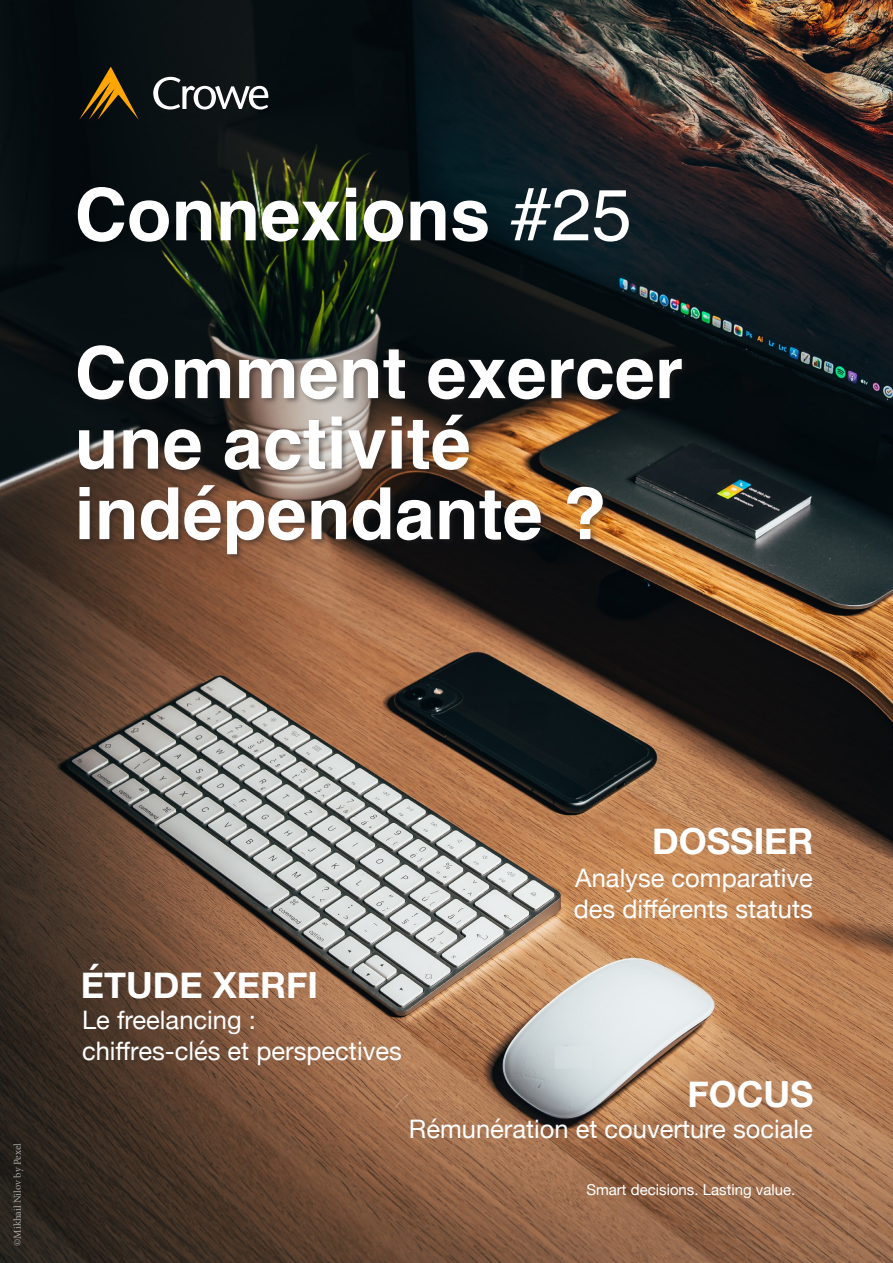
<style>
.page{position:relative;width:893px;height:1263px;background:#fff}
.page>*{position:absolute;margin:0;border:0;box-sizing:border-box;transform-origin:0 0}
.t1{font:700 72.6px "Helvetica";color:#fff}
.t2{font:700 72px/70.5px "Helvetica";color:#fff}
.t3{font:700 36px "Helvetica Neue";color:#fff}
.t4{font:25.5px/30.6px "Helvetica Neue";color:#fff}
.t5{font:15px "Helvetica Neue";color:#fff}
.t6{font:10.5px "Minion Pro";letter-spacing:-.005em;color:#fff}
.s1{font-weight:400}
</style>
<div class="page">
<img style="left:0;top:0;width:893px;height:1263px">
<svg style="left:153px;top:77px;width:115px;height:33px"></svg>
<svg style="left:79px;top:67px;width:60px;height:52px;background:#41310c"></svg>
<div style="left:76px;top:343px;width:613px;height:218px;background:#231f20;opacity:.48"></div>
<p class="t1" style="left:75px;top:156px;width:559px">Connexions <span class="s1">#25</span></p>
<p class="t2" style="left:75px;top:338px;width:610px">Comment exercer une activité indépendante ?</p>
<p class="t6" style="left:10px;top:1246px;width:104px;rotate:-90deg">©Mikhail Nilov by Pexel</p>
<p class="t3" style="left:652px;top:813px;width:163px">DOSSIER</p>
<p class="t4" style="left:574px;top:864px;width:241px">Analyse comparative des différents statuts</p>
<p class="t3" style="left:81px;top:957px;width:239px">ÉTUDE XERFI</p>
<p class="t4" style="left:82px;top:1006px;width:175px">Le freelancing :</p>
<p class="t4" style="left:82px;top:1037px;width:321px">chiffres-clés et perspectives</p>
<p class="t3" style="left:687px;top:1066px;width:128px">FOCUS</p>
<p class="t4" style="left:409px;top:1115px;width:405px">Rémunération et couverture sociale</p>
<p class="t5" style="left:586px;top:1178px;width:210px">Smart decisions. Lasting value.</p>
</div>
